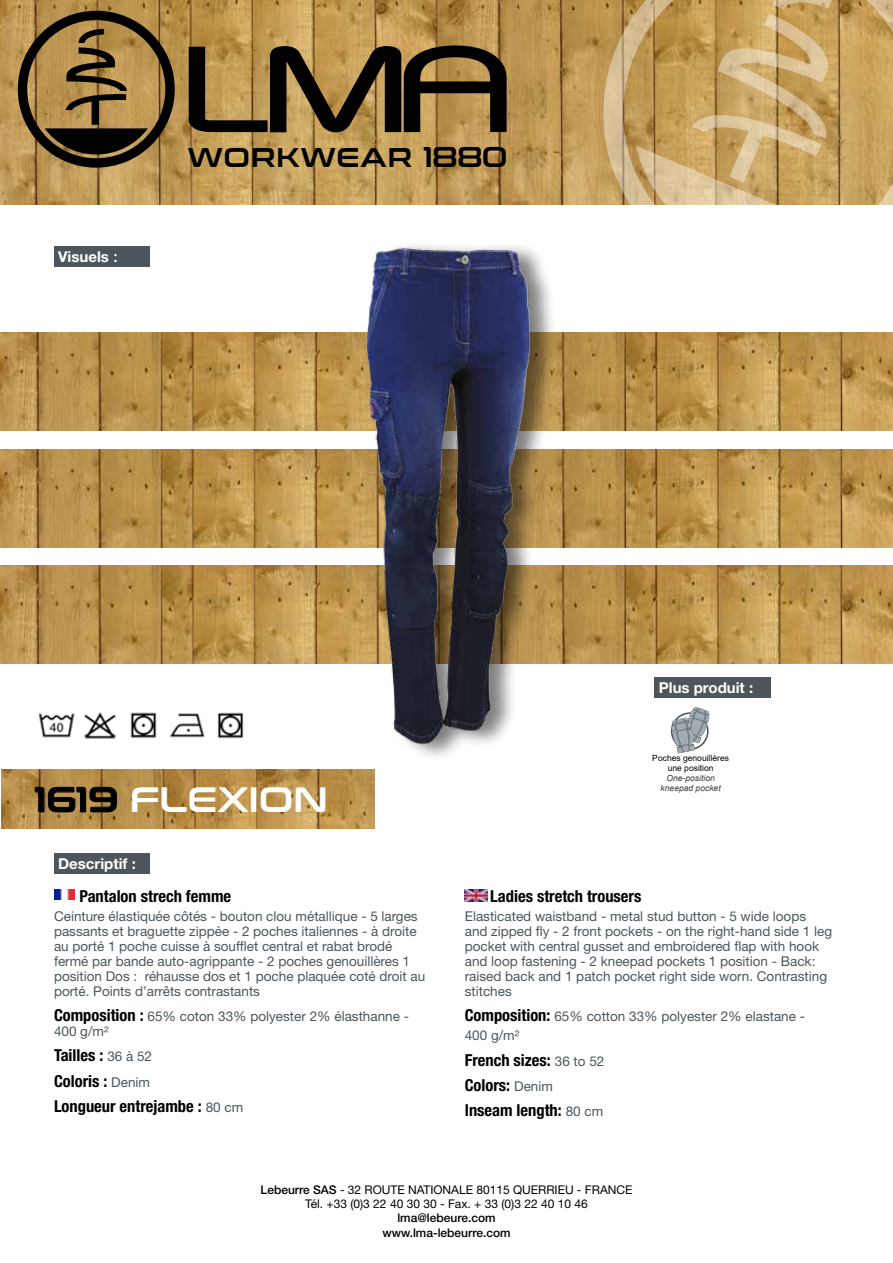
<style>
.page{position:relative;width:893px;height:1263px;background:#fff}
.page>*{position:absolute;margin:0;border:0;box-sizing:border-box;transform-origin:0 0}
.t1{font:35.1px "Conthrax Sb";color:#fff}
.t2{font:27px "Conthrax Sb";letter-spacing:.04em;color:#000}
.t3{font:700 condensed 16.5px/25.2px "Helvetica Neue LT Std";color:#000}
.t4{font:700 15px "Helvetica Neue LT Std";color:#fff}
.t5{font:13.5px/15px "Helvetica Neue LT Std";color:#4c565c}
.t6{font:12px/14.4px "Helvetica Neue LT Std";color:#000;text-align:center}
.t7{font:500 12px/14.4px "Helvetica Neue LT Std";color:#000;text-align:center}
.t8{font:8.55px/9.9px "Arial";color:#000;text-align:center}
.t9{font:italic 8.55px/9.9px "Arial";color:#3c3c3b;text-align:center}
.s1{font-family:"Arial"}
.s2{font-size:28.5px}
.s3{color:#000}
.s4{font-weight:700;font-stretch:condensed;font-size:16.5px;color:#000}
.s5{font-weight:400;font-stretch:normal;font-size:13.5px;color:#4c565c}
.s6{font-weight:500}
</style>
<div class="page">
<img style="left:0;top:333px;width:893px;height:98px">
<img style="left:0;top:449px;width:893px;height:98px">
<img style="left:0;top:566px;width:893px;height:97px">
<img style="left:1px;top:770px;width:373px;height:58px">
<div style="left:54px;top:853px;width:95px;height:21px;background:#4c565c"></div>
<div style="left:54px;top:246px;width:95px;height:21px;background:#4c565c"></div>
<div style="left:655px;top:677px;width:116px;height:21px;background:#4c565c"></div>
<svg style="left:35px;top:786px;width:82px;height:27px;background:#8b6d39"></svg>
<img style="left:329px;top:245px;width:235px;height:512px">
<svg style="left:671px;top:707px;width:38px;height:46px"></svg>
<img style="left:54px;top:890px;width:20px;height:10px">
<img style="left:465px;top:890px;width:22px;height:11px">
<img style="left:0;top:0;width:581px;height:204px">
<svg style="left:18px;top:11px;width:157px;height:157px;background:#7e6437"></svg>
<svg style="left:189px;top:45px;width:318px;height:87px;background:#6d5730"></svg>
<svg style="left:581px;top:0;width:312px;height:205px;background:#c5a163"></svg>
<svg style="left:636px;top:0;width:199px;height:205px;background:#c8a668"></svg>
<img style="left:38px;top:712px;width:206px;height:27px">
<p class="t4" style="left:58px;top:247px;width:61px">Visuels <span class="s1">:</span></p>
<h2 class="t2" style="left:188px;top:137px;width:322px">WORKWEAR <span class="s2">1880</span></h2>
<h1 class="t1" style="left:34px;top:773px;width:295px"><span class="s3">1619</span> FLEXION</h1>
<p class="t4" style="left:58px;top:854px;width:79px">Descriptif :</p>
<p class="t4" style="left:659px;top:678px;width:96px">Plus produit :</p>
<p class="t8" style="left:652px;top:753px;width:78px">Poches genouillères une position</p>
<p class="t9" style="left:661px;top:773px;width:62px">One-position kneepad pocket</p>
<p class="t3" style="left:80px;top:883px;width:153px">Pantalon strech femme</p>
<p class="t5" style="left:54px;top:908px;width:373px">Ceinture élastiquée côtés - bouton clou métallique - 5 larges passants et braguette zippée - 2 poches italiennes - à droite au porté 1 poche cuisse à soufflet central et rabat brodé fermé par bande auto-agrippante - 2 poches genouillères 1 position Dos : réhausse dos et 1 poche plaquée coté droit au porté. Points d’arrêts contrastants</p>
<p class="t5" style="left:54px;top:1008px;width:356px"><span class="s4">Composition :</span> 65% coton 33% polyester 2% élasthanne -<br>400 g/m²</p>
<p class="t3" style="left:54px;top:1043px;width:191px">Tailles : <span class="s5">36 à 52<br></span>Coloris : <span class="s5">Denim<br></span>Longueur entrejambe : <span class="s5">80 cm</span></p>
<p class="t3" style="left:490px;top:883px;width:153px">Ladies stretch trousers</p>
<p class="t5" style="left:465px;top:908px;width:369px">Elasticated waistband - metal stud button - 5 wide loops and zipped fly - 2 front pockets - on the right-hand side 1 leg pocket with central gusset and embroidered flap with hook and loop fastening - 2 kneepad pockets 1 position - Back: raised back and 1 patch pocket right side worn. Contrasting stitches</p>
<p class="t5" style="left:465px;top:1006px;width:342px;line-height:19.2px"><span class="s4">Composition:</span> 65% cotton 33% polyester 2% elastane -<br>400 g/m²</p>
<p class="t3" style="left:465px;top:1047px;width:141px">French sizes: <span class="s5">36 to 52<br></span>Colors: <span class="s5">Denim<br></span>Inseam length: <span class="s5">80 cm</span></p>
<p class="t6" style="left:260px;top:1182px;width:373px"><span class="s6">Lebeurre SAS</span> - 32 ROUTE NATIONALE 80115 QUERRIEU - FRANCE<br>Tél. +33 (0)3 22 40 30 30 - Fax. + 33 (0)3 22 40 10 46</p>
<p class="t7" style="left:382px;top:1211px;width:130px">lma@lebeure.com www.lma-lebeurre.com</p>
</div>
